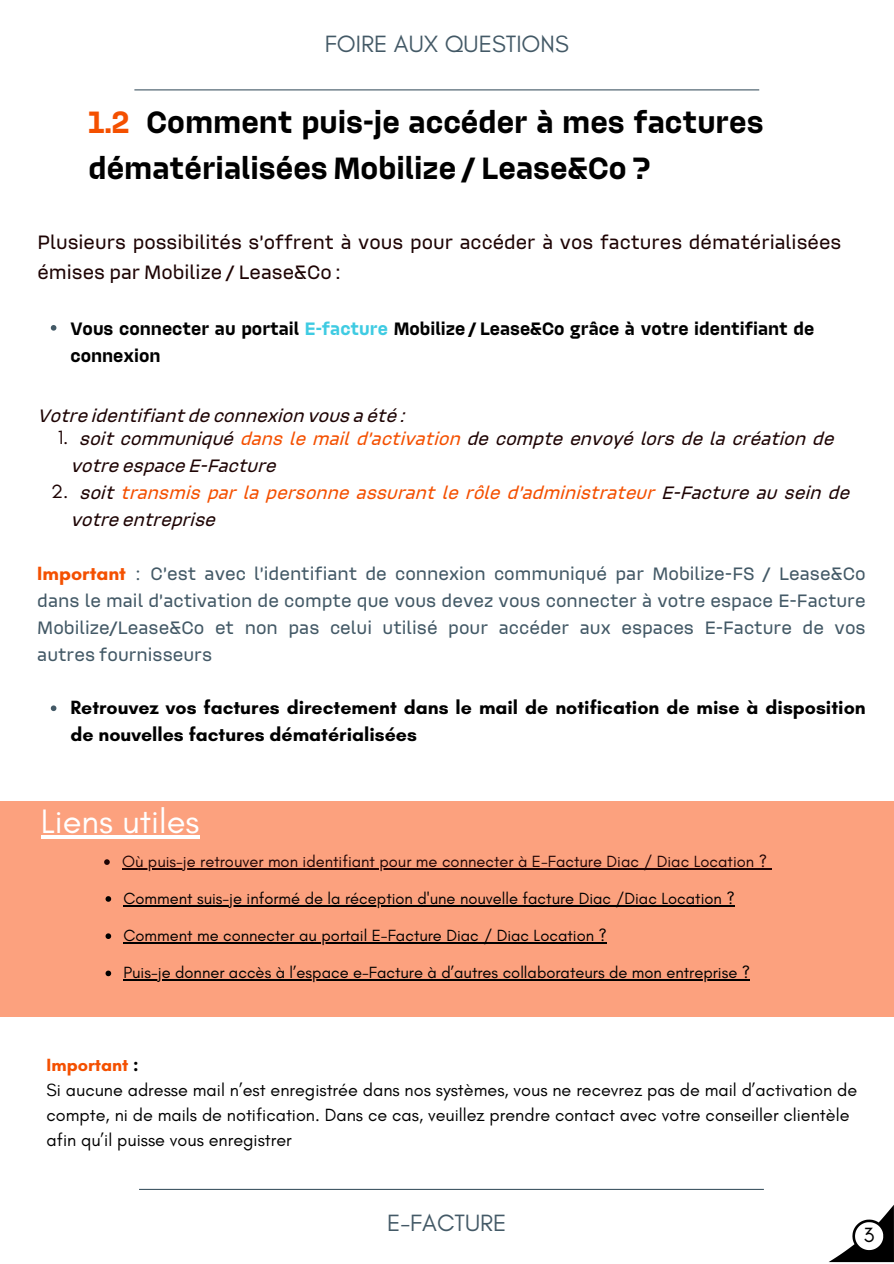
<style>
.page{position:relative;width:894px;height:1264px;background:#fff}
.page>*{position:absolute;margin:0;border:0;box-sizing:border-box;transform-origin:0 0}
.t1{font:34.5px "Glacial Indifference";color:#fff}
.t2{font:700 33.45px/46.2px "MBLZ";color:#000}
.t3{font:24px "Glacial Indifference";color:#435966}
.t4{font:21px/29.2px "MBLZ Text";color:#1e0404}
.t5{font:21px "Glacial Indifference";color:#000}
.t6{font:19.5px/27px "MBLZ Text";color:#435966;text-align:justify}
.t7{font:italic 19.5px/23.4px "MBLZ Text";color:#1e0404}
.t8{font:700 19.5px/27px "Glacial Indifference";color:#000}
.t9{font:700 19.5px/27px "MBLZ";color:#000}
.t10{font:italic 19.5px "MBLZ Text";color:#f45000}
.t11{font:19.5px "Glacial Indifference";color:#1e0404}
.t12{font:18px/24.8px "Glacial Indifference";color:#000}
.t13{font:16.5px "Glacial Indifference";color:#000}
.t14{font:16.5px "Glacial Indifference";color:#1e0404}
.s1{color:#f45000}
.s2{color:#3fcbe2}
.s3{font-family:"Glacial Indifference";font-style:normal}
.s4{color:#1e0404}
.s5{font-family:"Glacial Indifference";font-weight:700;color:#f45000}
.s6{font-family:"Glacial Indifference"}
.s7{font-weight:700;color:#f45000}
.s8{font-weight:700}
</style>
<div class="page">
<hr style="left:134px;top:89px;width:625px;height:1px;background:#435966">
<hr style="left:139px;top:1188px;width:624px;height:1px;background:#435966">
<div style="left:0;top:801px;width:893px;height:216px;background:#fca17e"></div>
<svg style="left:51px;top:325px;width:5px;height:5px"></svg>
<svg style="left:51px;top:705px;width:5px;height:6px"></svg>
<hr style="left:41px;top:835px;width:158px;height:3px;background:#fff">
<svg style="left:104px;top:859px;width:6px;height:5px"></svg>
<hr style="left:122px;top:868px;width:644px;height:1px;background:#1e0404">
<svg style="left:105px;top:970px;width:6px;height:6px"></svg>
<hr style="left:123px;top:979px;width:626px;height:1px;background:#000">
<svg style="left:105px;top:933px;width:6px;height:6px"></svg>
<hr style="left:123px;top:942px;width:483px;height:1px;background:#000">
<svg style="left:105px;top:896px;width:6px;height:5px"></svg>
<hr style="left:123px;top:905px;width:611px;height:1px;background:#000">
<svg style="left:830px;top:1206px;width:63px;height:55px"></svg>
<p class="t3" style="left:325px;top:29px;width:245px">FOIRE AUX QUESTIONS</p>
<h2 class="t2" style="left:88px;top:99px;width:676px"><span class="s1">1.2</span> Comment puis-je accéder à mes factures dématérialisées Mobilize / Lease&amp;Co ?</h2>
<p class="t4" style="left:37px;top:227px;width:805px">Plusieurs possibilités s’offrent à vous pour accéder à vos factures dématérialisées émises par Mobilize / Lease&amp;Co :</p>
<p class="t9" style="left:70px;top:315px;width:745px">Vous connecter au portail <span class="s2">E-facture</span> Mobilize / Lease&amp;Co grâce à votre identifiant de connexion</p>
<p class="t7" style="left:58px;top:403px;width:782px;text-indent:-20px">Votreidentifiantdeconnexion vousaété:<br><span class="s3">1 .</span> soitcommuniqué<span class="s1">danslemaild’activation</span> decompteenvoyélorsdelacréation de</p>
<p class="t7" style="left:70px;top:454px;width:212px">votreespaceE-Facture</p>
<p class="t10" style="left:79px;top:481px;width:776px"><span class="s4">soit</span> transmis par la personne assurant le rôle d’administrateur <span class="s4">E-Facture au sein de</span></p>
<p class="t7" style="left:70px;top:508px;width:151px">votreentreprise</p>
<p class="t11" style="left:51px;top:480px;width:19px">2.</p>
<p class="t6" style="left:37px;top:560px;width:829px"><span class="s5">Important</span> <span class="s6">:</span> C’est avec l’identifiant de connexion communiqué par Mobilize-FS / Lease&amp;Co dans le mail d’activation de compte que vous devez vous connecter à votre espace E-Facture Mobilize/Lease&amp;Co et non pas celui utilisé pour accéder aux espaces E-Facture de vos autres fournisseurs</p>
<p class="t8" style="left:70px;top:694px;width:796px">Retrouvez vos factures directement dans le mail de notification de mise à disposition de nouvelles factures dématérialisées</p>
<h1 class="t1" style="left:41px;top:800px;width:160px">Liens utiles</h1>
<p class="t14" style="left:122px;top:851px;width:646px">Où puis-je retrouver mon identifiant pour me connecter à E-Facture Diac / Diac Location ?</p>
<p class="t13" style="left:123px;top:888px;width:612px">Comment suis-je informé de la réception d'une nouvelle facture Diac /Diac Location ?</p>
<p class="t13" style="left:123px;top:925px;width:485px">Comment me connecter au portail E-Facture Diac / Diac Location ?</p>
<p class="t13" style="left:123px;top:962px;width:628px">Puis-je donner accès à l’espace e-Facture à d’autres collaborateurs de mon entreprise ?</p>
<p class="t12" style="left:47px;top:1052px;width:812px"><span class="s7">Important</span> <span class="s8">:<br></span>Si aucune adresse mail n’est enregistrée dans nos systèmes, vous ne recevrez pas de mail d’activation de compte, ni de mails de notification. Dans ce cas, veuillez prendre contact avec votre conseiller clientèle afin qu’il puisse vous enregistrer</p>
<p class="t3" style="left:387px;top:1208px;width:121px">E-FACTURE</p>
<p class="t5" style="left:863px;top:1221px;width:12px">3</p>
</div>
